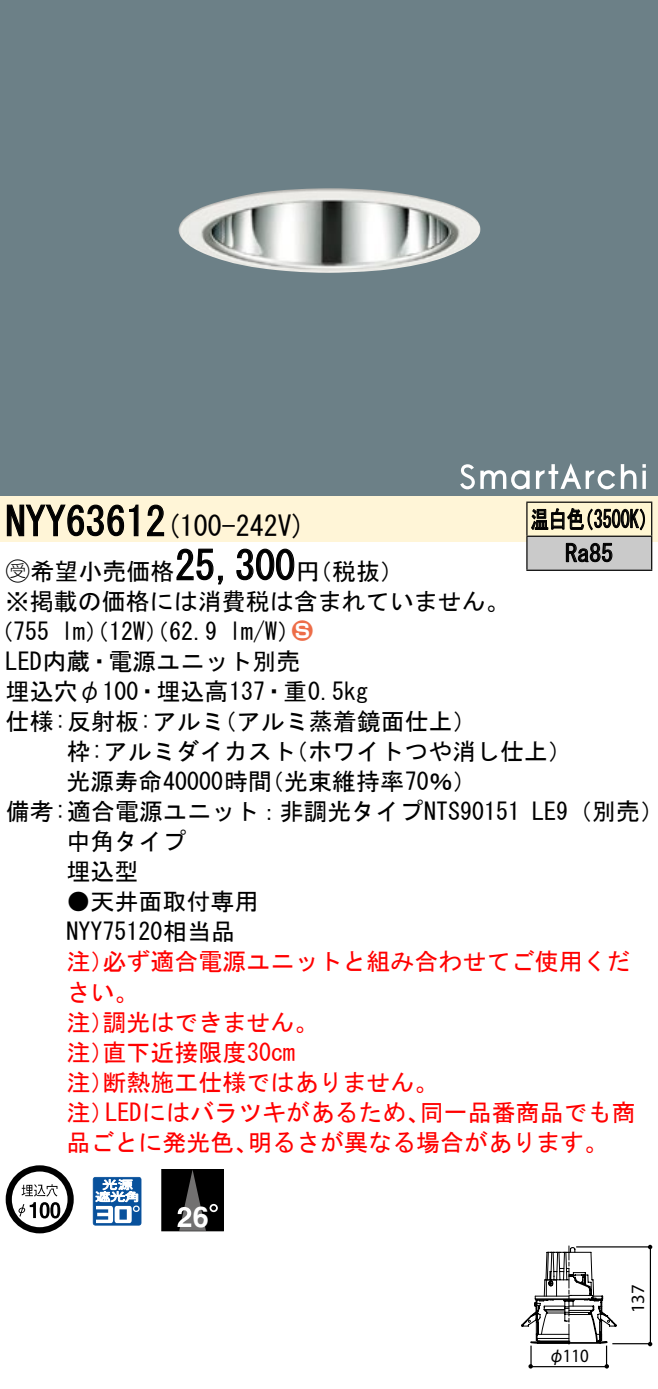
<style>
.page{position:relative;width:658px;height:1389px;background:#fff}
.page>*{position:absolute;margin:0;border:0;box-sizing:border-box;transform-origin:0 0}
.t1{font:40px "MS Gothic";color:#000}
.t2{font:700 28.8px "Helvetica LT Std";color:#fff}
.t3{font:28px "MS Gothic";color:#000}
.t4{font:24px/30px "MS Gothic";color:#000}
.t5{font:24px/30px "MS Gothic";color:#f00}
.t6{font:24px/34px "MS Gothic";color:#000;scale:.75 1}
.t7{font:24px "Ford Classification 1";color:#ed6d48}
.t8{font:18.8px "ITC Avant Garde Std";color:#000;scale:.9 1}
.t9{font:18.8px "ITC Avant Garde Std";color:#000}
.s1{font-family:"Ford Classification 1"}
.s2{color:#fff}
.s3{font-family:"Gothic BBB Pro Medium 90 pv RKSJ H"}
</style>
<div class="page">
<div style="left:0;top:0;width:658px;height:462px;background:#6c8087"></div>
<img style="left:179px;top:188px;width:302px;height:85px">
<div style="left:0;top:462px;width:658px;height:34px;background:#6c8087"></div>
<svg style="left:642px;top:470px;width:4px;height:19px"></svg>
<svg style="left:642px;top:464px;width:4px;height:3px"></svg>
<svg style="left:460px;top:464px;width:69px;height:25px"></svg>
<svg style="left:536px;top:463px;width:100px;height:26px"></svg>
<div style="left:0;top:496px;width:658px;height:45px;background:#fff5d7"></div>
<svg style="left:6px;top:504px;width:133px;height:32px"></svg>
<svg style="left:147px;top:504px;width:18px;height:32px"></svg>
<svg style="left:176px;top:548px;width:47px;height:37px"></svg>
<svg style="left:236px;top:548px;width:59px;height:32px"></svg>
<svg style="left:6px;top:1165px;width:68px;height:68px"></svg>
<svg style="left:40px;top:1201px;width:10px;height:17px"></svg>
<svg style="left:50px;top:1201px;width:10px;height:17px"></svg>
<svg style="left:93px;top:1176px;width:48px;height:49px"></svg>
<div style="left:162px;top:1169px;width:61px;height:61px;background:#000"></div>
<div style="left:161px;top:1169px;width:63px;height:61px;border:1px solid #000"></div>
<svg style="left:177px;top:1169px;width:39px;height:61px"></svg>
<svg style="left:209px;top:1203px;width:9px;height:8px"></svg>
<div style="left:527px;top:502px;width:124px;height:34px;background:#fff6d2"></div>
<div style="left:527px;top:536px;width:124px;height:34px;background:#cacaca"></div>
<hr style="left:526px;top:501px;width:126px;height:2px;background:#000">
<hr style="left:526px;top:502px;width:1px;height:33px;background:#000">
<hr style="left:651px;top:502px;width:1px;height:33px;background:#000">
<hr style="left:526px;top:535px;width:126px;height:2px;background:#000">
<hr style="left:526px;top:537px;width:1px;height:32px;background:#000">
<hr style="left:651px;top:537px;width:1px;height:32px;background:#000">
<hr style="left:526px;top:569px;width:126px;height:2px;background:#000">
<svg style="left:531px;top:508px;width:114px;height:23px"></svg>
<svg style="left:565px;top:542px;width:47px;height:20px"></svg>
<svg style="left:604px;top:1363px;width:5px;height:5px"></svg>
<svg style="left:528px;top:1364px;width:5px;height:4px"></svg>
<svg style="left:521px;top:1244px;width:131px;height:101px"></svg>
<h1 class="t1" style="left:6px;top:501px;width:162px">NYY63612</h1>
<p class="t3" style="left:166px;top:512px;width:141px">(100-242 (V</p>
<h1 class="t1" style="left:175px;top:545px;width:121px">25,300</h1>
<p class="t4" style="left:6px;top:556px;width:505px"><span class="s1">B</span>希望小売価格<br>※掲載の価格には消費税は含まれていません。</p>
<p class="t7" style="left:292px;top:619px;width:22px">2<span class="s2">3</span></p>
<p class="t4" style="left:296px;top:556px;width:109px">（円税抜(</p>
<p class="t4" style="left:229px;top:616px;width:73px">l m (W/</p>
<p class="t4" style="left:-11px;top:616px;width:62px">（755</p>
<p class="t4" style="left:6px;top:646px;width:296px">LED内蔵・電源ユニット別売</p>
<p class="t4" style="left:6px;top:676px;width:364px">埋込穴φ100・埋込高137・重0.5kg</p>
<p class="t4" style="left:213px;top:706px;width:266px">（アルミ蒸着鏡面仕上(</p>
<p class="t4" style="left:61px;top:616px;width:158px">lm）（12 ）（W 62.9</p>
<p class="t4" style="left:6px;top:706px;width:220px">仕様:反射板:アルミ</p>
<p class="t6" style="left:565px;top:502px;width:65px;text-indent:-34px">温白色<br>Ra85</p>
<p class="t6" style="left:575px;top:502px;width:109px">（3500 (K</p>
<p class="t4" style="left:260px;top:736px;width:218px;text-indent:-193px">枠:アルミダイカスト<br>（光束維持率70％(</p>
<p class="t4" style="left:284px;top:736px;width:289px">（ホワイトつや消し仕上(</p>
<p class="t4" style="left:66px;top:766px;width:207px">光源寿命40000時間</p>
<p class="t4" style="left:66px;top:796px;width:455px;text-indent:-61px">備考:適合電源ユニット：非調光タイプNTS90151中角タイプ<br>埋込型</p>
<p class="t4" style="left:66px;top:886px;width:193px">●天井面取付専用<br>NYY75120相当品</p>
<p class="t5" style="left:102px;top:946px;width:529px">必ず適合電源ユニットと組み合わせてご使用くだ</p>
<p class="t4" style="left:532px;top:796px;width:133px">LE （9 別売(</p>
<p class="t5" style="left:66px;top:946px;width:49px">注）</p>
<p class="t5" style="left:66px;top:976px;width:73px">さい。</p>
<p class="t5" style="left:102px;top:1006px;width:217px">調光はできません。</p>
<p class="t5" style="left:102px;top:1006px;width:194px;text-indent:-36px">注）<br>直下近接限度30cm</p>
<p class="t5" style="left:102px;top:1036px;width:337px;text-indent:-36px">注）<br>断熱施工仕様ではありません。</p>
<p class="t5" style="left:66px;top:1066px;width:49px">注）</p>
<p class="t5" style="left:66px;top:1096px;width:49px">注）</p>
<p class="t5" style="left:105px;top:1096px;width:326px">LEDにはバラツキがあるため、</p>
<p class="t5" style="left:420px;top:1096px;width:217px">同一品番商品でも商</p>
<p class="t5" style="left:66px;top:1126px;width:193px">品ごとに発光色、</p>
<p class="t5" style="left:248px;top:1126px;width:362px">明るさが異なる場合があります。</p>
<p class="t2" style="left:193px;top:1199px;width:18px">6</p>
<p class="t8" style="left:548px;top:1343px;width:47px"><span class="s3">φ</span>110</p>
<p class="t9" style="left:626px;top:1312px;width:30px;rotate:-90deg">137</p>
</div>
